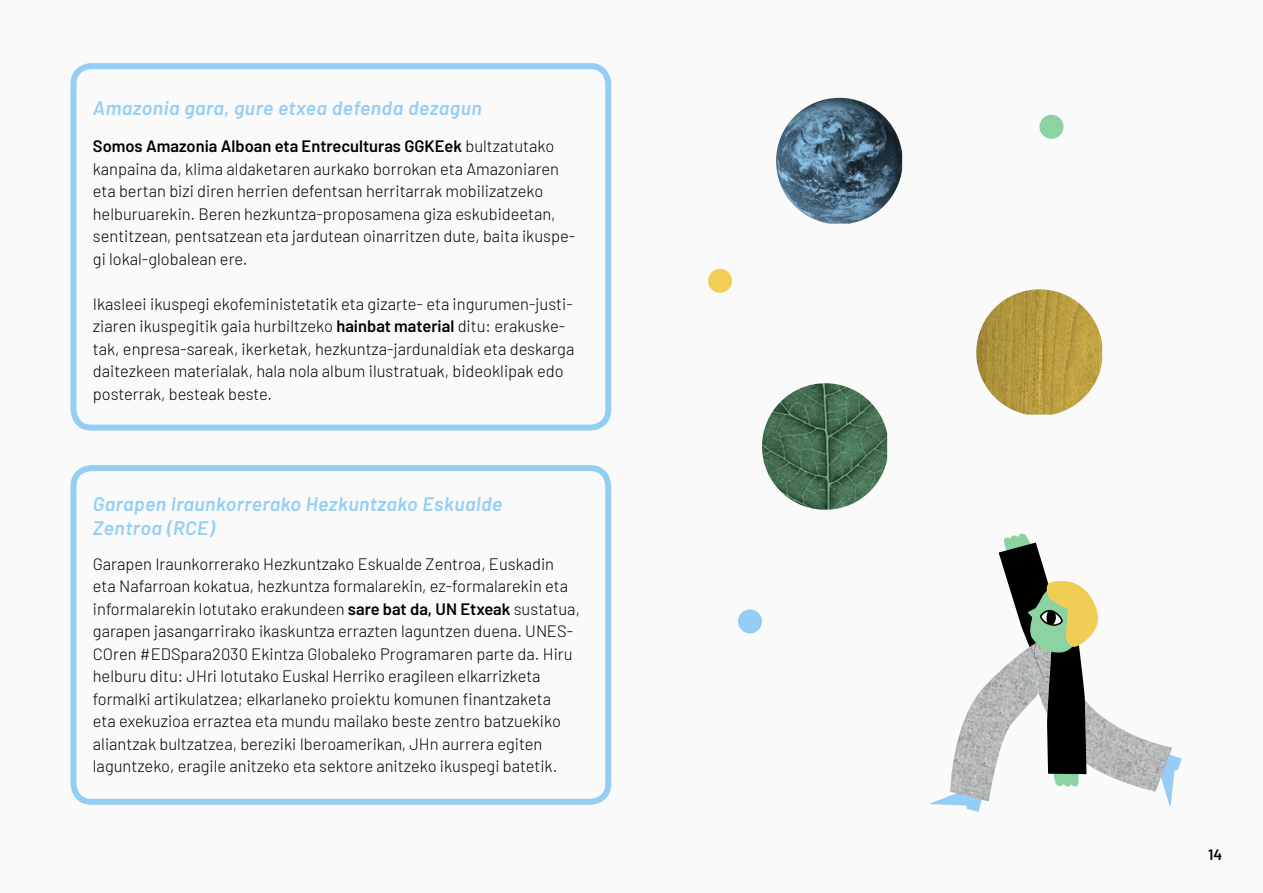
<style>
.page{position:relative;width:1263px;height:893px;background:#fafafa}
.page>*{position:absolute;margin:0;border:0;box-sizing:border-box;transform-origin:0 0}
.t1{font:italic 600 19.5px/24px "Barlow";letter-spacing:.025em;color:#95cef5}
.t2{font:300 16.5px/22.5px "Barlow";color:#000}
.t3{font:600 15px "Barlow";color:#000}
.s1{font-weight:600}
</style>
<div class="page">
<div style="left:708px;top:269px;width:24px;height:24px;background:#f2ce57;border-radius:50%"></div>
<div style="left:1039px;top:115px;width:24px;height:24px;background:#8bd3a0;border-radius:50%"></div>
<div style="left:738px;top:609px;width:24px;height:24px;background:#95cef5;border-radius:50%"></div>
<div style="left:70px;top:63px;width:541px;height:368px;border:6px solid #95cef5;border-radius:18px"></div>
<div style="left:70px;top:465px;width:541px;height:340px;border:6px solid #95cef5;border-radius:18px"></div>
<img style="left:776px;top:98px;width:126px;height:126px">
<img style="left:976px;top:289px;width:126px;height:126px">
<img style="left:762px;top:383px;width:125px;height:127px">
<svg style="left:930px;top:796px;width:52px;height:16px"></svg>
<svg style="left:1165px;top:755px;width:16px;height:51px"></svg>
<img style="left:1099px;top:714px;width:73px;height:78px">
<img style="left:1160px;top:754px;width:9px;height:23px">
<img style="left:950px;top:672px;width:49px;height:129px">
<img style="left:956px;top:791px;width:26px;height:9px">
<svg style="left:999px;top:533px;width:100px;height:254px"></svg>
<p class="t1" style="left:93px;top:94px;width:390px">Amazonia gara, gure etxea defenda dezagun</p>
<p class="t2" style="left:93px;top:134px;width:484px"><span class="s1">Somos Amazonia Alboan eta Entreculturas GGKEek</span> bultzatutako kanpaina da, klima aldaketaren aurkako borrokan eta Amazoniaren eta bertan bizi diren herrien defentsan herritarrak mobilizatzeko helburuarekin. Beren hezkuntza-proposamena giza eskubideetan, sentitzean, pentsatzean eta jardutean oinarritzen dute, baita ikuspe&shy;gi lokal-globalean ere.</p>
<p class="t2" style="left:93px;top:291px;width:483px">Ikasleei ikuspegi ekofeministetatik eta gizarte- eta ingurumen-justi&shy;ziaren ikuspegitik gaia hurbiltzeko <span class="s1">hainbat material</span> ditu: erakuske&shy;tak, enpresa-sareak, ikerketak, hezkuntza-jardunaldiak eta deskarga daitezkeen materialak, hala nola album ilustratuak, bideoklipak edo posterrak, besteak beste.</p>
<p class="t1" style="left:93px;top:491px;width:411px">Garapen Iraunkorrerako Hezkuntzako Eskualde<br>Zentroa (RCE)</p>
<p class="t2" style="left:93px;top:551px;width:489px">Garapen Iraunkorrerako Hezkuntzako Eskualde Zentroa, Euskadin eta Nafarroan kokatua, hezkuntza formalarekin, ez-formalarekin eta informalarekin lotutako erakundeen <span class="s1">sare bat da, UN Etxeak</span> sustatua, garapen jasangarrirako ikaskuntza errazten laguntzen duena. UNES-COren #EDSpara2030 Ekintza Globaleko Programaren parte da. Hiru helburu ditu: JHri lotutako Euskal Herriko eragileen elkarrizketa formalki artikulatzea; elkarlaneko proiektu komunen finantzaketa<br>eta exekuzioa erraztea eta mundu mailako beste zentro batzuekiko aliantzak bultzatzea, bereziki Iberoamerikan, JHn aurrera egiten laguntzeko, eragile anitzeko eta sektore anitzeko ikuspegi batetik.</p>
<p class="t3" style="left:1208px;top:843px;width:16px">14</p>
</div>
